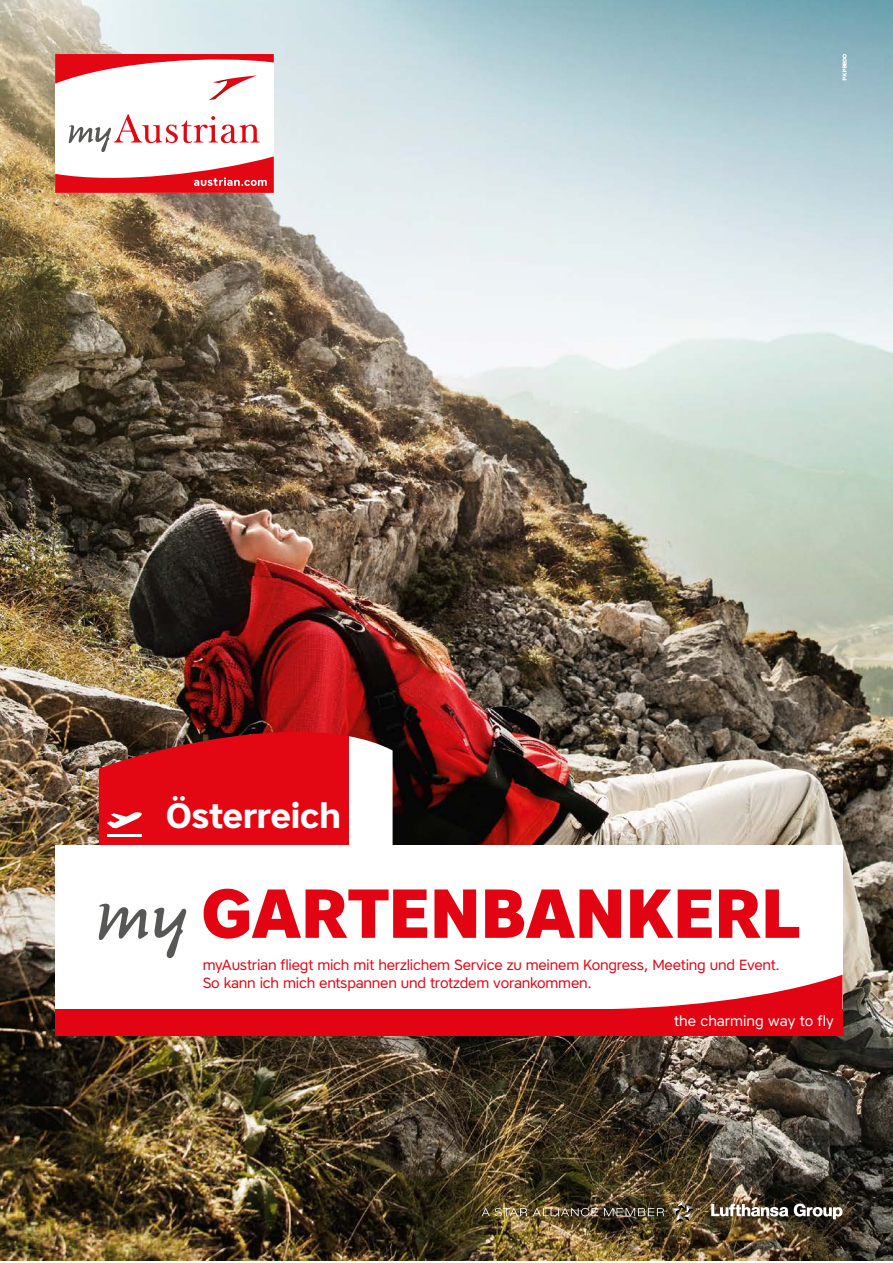
<style>
.page{position:relative;width:893px;height:1263px;background:#fff}
.page>*{position:absolute;margin:0;border:0;box-sizing:border-box;transform-origin:0 0}
.t1{font:800 69px "Core Sans A75";letter-spacing:-.02em;color:#e30413}
.t2{font:700 35.25px "Core Sans A65";letter-spacing:-.02em;color:#fff}
.t3{font:14.7px/17.7px "Core Sans A45";letter-spacing:-.015em;color:#e30413}
.t4{font:14.7px "Core Sans A45";color:#fff}
</style>
<div class="page">
<img style="left:0;top:0;width:893px;height:1260px">
<div style="left:349px;top:732px;width:44px;height:150px;background:#fff"></div>
<svg style="left:99px;top:732px;width:250px;height:114px;background:#d50f19"></svg>
<hr style="left:108px;top:834px;width:34px;height:3px;background:#fff">
<div style="left:55px;top:846px;width:787px;height:185px;background:#fff"></div>
<div style="left:55px;top:1009px;width:787px;height:27px;background:#e30413"></div>
<svg style="left:615px;top:975px;width:227px;height:34px"></svg>
<svg style="left:154px;top:907px;width:33px;height:51px"></svg>
<svg style="left:99px;top:903px;width:49px;height:37px"></svg>
<svg style="left:482px;top:1208px;width:116px;height:8px"></svg>
<svg style="left:604px;top:1208px;width:60px;height:8px"></svg>
<svg style="left:672px;top:1201px;width:28px;height:20px"></svg>
<svg style="left:711px;top:1204px;width:77px;height:12px"></svg>
<svg style="left:794px;top:1203px;width:48px;height:16px"></svg>
<div style="left:55px;top:54px;width:219px;height:139px;background:#fff"></div>
<svg style="left:55px;top:54px;width:219px;height:46px"></svg>
<svg style="left:55px;top:114px;width:219px;height:79px"></svg>
<svg style="left:842px;top:54px;width:4px;height:26px"></svg>
<h2 class="t2" style="left:166px;top:792px;width:177px">Österreich</h2>
<h1 class="t1" style="left:201px;top:868px;width:601px">GARTENBANKERL</h1>
<p class="t3" style="left:203px;top:956px;width:579px">myAustrian fliegt mich mit herzlichem Service zu meinem Kongress, Meeting und Event.<br>So kann ich mich entspannen und trotzdem vorankommen.</p>
<p class="t4" style="left:674px;top:1011px;width:161px">the charming way to fly</p>
</div>
